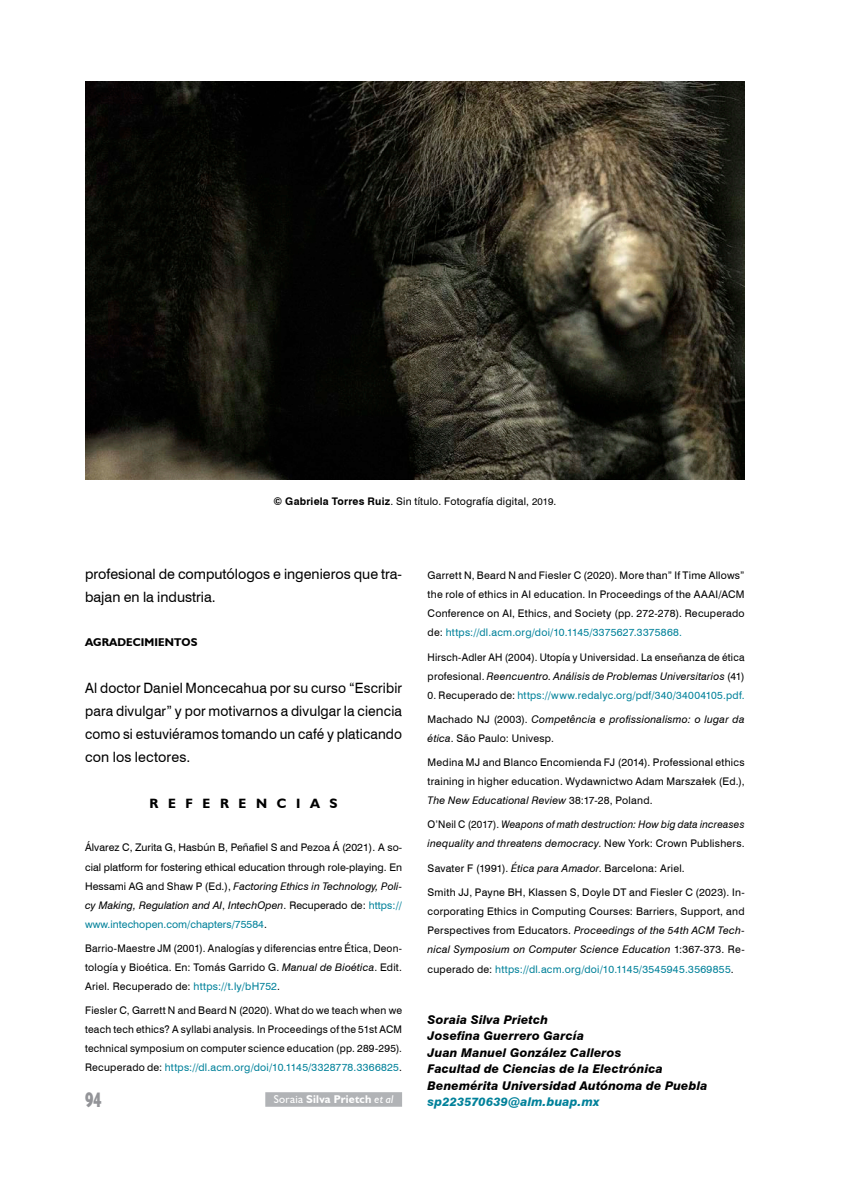
<style>
.page{position:relative;width:851px;height:1191px;background:#fff}
.page>*{position:absolute;margin:0;border:0;box-sizing:border-box;transform-origin:0 0}
.t1{font:700 condensed 21px "Humanist 521 BT Xtra";color:#939498;scale:.75 1}
.t2{font:14.25px/23px "Swiss 721 BT";color:#000;text-align:justify;scale:.96 1}
.t3{font:14.25px/23px "Swiss 721 BT";color:#000}
.t4{font:700 13.5px "Humanist 521 BT";letter-spacing:.72em;color:#000}
.t5{font:italic 800 12px/16.5px "Swiss 721 BT";letter-spacing:.01em;color:#000}
.t6{font:italic 800 12px "Swiss 721 BT";letter-spacing:.015em;color:#00819a}
.t7{font:700 11.25px "Humanist 521 BT";letter-spacing:.015em;color:#fff}
.t8{font:700 11.25px "Humanist 521 BT";letter-spacing:.01em;color:#000}
.t9{font:10.5px/19px "Swiss 721 BT";letter-spacing:.02em;color:#000;text-align:justify}
.t10{font:italic 10.5px/19px "Swiss 721 BT";letter-spacing:.02em;color:#000;scale:.96 1}
.t11{font:italic 10.5px/19px "Swiss 721 BT";letter-spacing:.02em;color:#000}
.t12{font:10.5px "Swiss 721 BT";letter-spacing:.025em;color:#00819a}
.s1{font-weight:800}
.s2{font-weight:700}
.s3{font-size:9.75px}
.s4{font-style:italic}
.s5{color:#00819a}
.s6{font-weight:400}
.s7{font-weight:400;font-style:italic}
.s8{color:#000}
.s9{font-style:normal}
</style>
<div class="page">
<div style="left:265px;top:1092px;width:137px;height:14px;background:#b1b3b6"></div>
<img style="left:85px;top:82px;width:659px;height:398px">
<p class="t9" style="left:273px;top:491px;width:284px"><span class="s1">©</span> <span class="s2">Gabriela Torres Ruiz</span>. Sin título. Fotografía digital, <span class="s3">2019</span>.</p>
<h2 class="t3" style="left:85px;top:561px;width:318px">profesional de computólogos e ingenieros que tra&shy;bajan en la industria.</h2>
<p class="t8" style="left:85px;top:635px;width:114px">AGRADECIMIENTOS</p>
<h2 class="t2" style="left:85px;top:676px;width:331px">Al doctor Daniel Moncecahua por su curso “Escribir para divulgar” y por motivarnos a divulgar la ciencia como si estuviéramos tomando un café y platicando con los lectores.</h2>
<p class="t4" style="left:149px;top:795px;width:190px">REFERENCIAS</p>
<p class="t9" style="left:85px;top:838px;width:318px">Álvarez C, Zurita G, Hasbún B, Peñafiel S and Pezoa Á (2021). A so&shy;cial platform for fostering ethical education through role-playing. En Hessami AG and Shaw P (Ed.), <span class="s4">Factoring Ethics in Technology, Poli&shy;cy Making, Regulation and AI</span>, <span class="s4">IntechOpen</span>. Recuperado de: <span class="s5">https:// www.intechopen.com/chapters/75584</span>.</p>
<p class="t9" style="left:85px;top:938px;width:318px">Barrio-Maestre JM (2001). Analogías y diferencias entre Ética, Deon&shy;tología y Bioética. En: Tomás Garrido G. <span class="s4">Manual de Bioética</span>. Edit.<br>Ariel. Recuperado de: <span class="s5">https://t.ly/bH752</span>.</p>
<p class="t9" style="left:85px;top:1000px;width:318px">Fiesler C, Garrett N and Beard N (2020). What do we teach when we teach tech ethics? A syllabi analysis. In Proceedings of the 51st ACM technical symposium on computer science education (pp. 289-295).<br>Recuperado de: <span class="s5">https://dl.acm.org/doi/10.1145/3328778.3366825</span>.</p>
<p class="t7" style="left:274px;top:1092px;width:121px"><span class="s6">Soraia</span> Silva Prietch <span class="s7">et al</span></p>
<p class="t9" style="left:427px;top:565px;width:318px">Garrett N, Beard N and Fiesler C (2020). More than” If Time Allows” the role of ethics in AI education. In Proceedings of the AAAI/ACM Conference on AI, Ethics, and Society (pp. 272-278). Recuperado de: <span class="s5">https://dl.acm.org/doi/10.1145/3375627.3375868.</span></p>
<p class="t9" style="left:427px;top:647px;width:318px">Hirsch-Adler AH (2004). Utopía y Universidad. La enseñanza de ética profesional. <span class="s4">Reencuentro. Análisis de Problemas Universitarios</span> (41)</p>
<p class="t12" style="left:427px;top:688px;width:318px"><span class="s8">0. Recuperado de:</span> https://www.redalyc.org/pdf/340/34004105.pdf.</p>
<p class="t11" style="left:427px;top:709px;width:318px"><span class="s9">Machado NJ (2003).</span> Competência e profissionalismo: o lugar da ética<span class="s9">. São Paulo: Univesp.</span></p>
<p class="t9" style="left:427px;top:752px;width:318px">Medina MJ and Blanco Encomienda FJ (2014). Professional ethics training in higher education. Wydawnictwo Adam Marszałek (Ed.), <span class="s4">The New Educational Review</span> 38:17-28, Poland.</p>
<p class="t10" style="left:427px;top:815px;width:332px"><span class="s9">O’Neil C (2017).</span> Weapons of math destruction: How big data increases inequality and threatens democracy<span class="s9">. New York: Crown Publishers.</span></p>
<p class="t9" style="left:427px;top:858px;width:258px">Savater F (1991). <span class="s4">Ética para Amador</span>. Barcelona: Ariel.</p>
<p class="t9" style="left:427px;top:882px;width:318px">Smith JJ, Payne BH, Klassen S, Doyle DT and Fiesler C (2023). In&shy;corporating Ethics in Computing Courses: Barriers, Support, and Perspectives from Educators. <span class="s4">Proceedings of the 54th ACM Tech&shy;nical Symposium on Computer Science Education</span> 1:367-373. Re&shy;cuperado de: <span class="s5">https://dl.acm.org/doi/10.1145/3545945.3569855</span>.</p>
<p class="t5" style="left:427px;top:1011px;width:281px">Soraia Silva Prietch<br>Josefina Guerrero García<br>Juan Manuel González Calleros<br>Facultad de Ciencias de la Electrónica<br>Benemérita Universidad Autónoma de Puebla</p>
<h1 class="t1" style="left:85px;top:1086px;width:24px">94</h1>
<p class="t6" style="left:427px;top:1094px;width:174px">sp223570639@alm.buap.mx</p>
</div>
